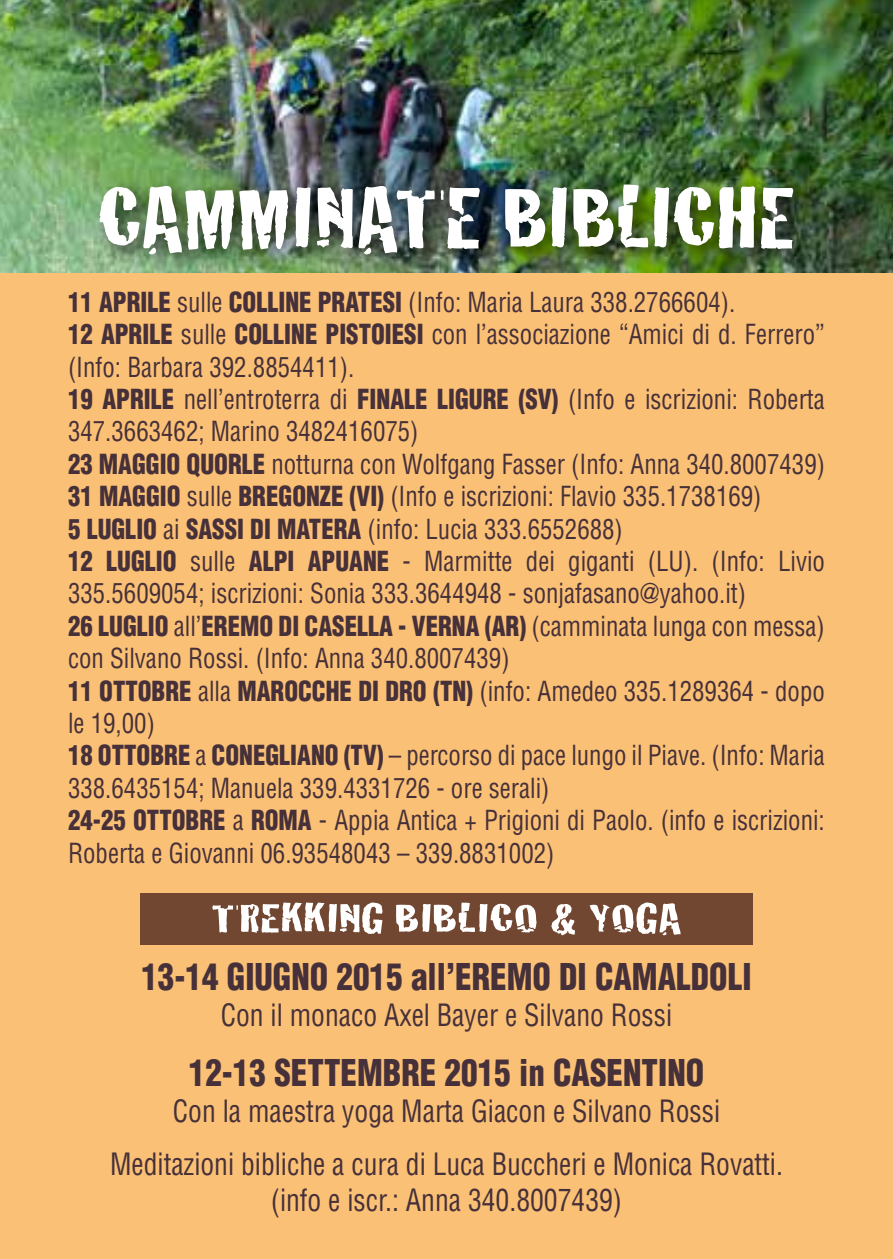
<style>
.page{position:relative;width:893px;height:1259px;background:#fac075}
.page>*{position:absolute;margin:0;border:0;box-sizing:border-box;transform-origin:0 0}
.t1{font:90px "Cracked";letter-spacing:-.01em;color:#fff;scale:1.2 1}
.t2{font:42px "Cracked";color:#fff;scale:1.4 1}
.t3{font:900 condensed 36px "Helvetica";color:#463039;scale:.92 1}
.t4{font:condensed 30px/53.1px "Helvetica";color:#463039;text-align:center;scale:.92 1}
.t5{font:condensed 27px/32.4px "Helvetica";color:#463039;scale:.92 1}
.s1{font-weight:900}
</style>
<div class="page">
<img style="left:0;top:0;width:893px;height:272px">
<div style="left:140px;top:893px;width:613px;height:51px;background:#724732"></div>
<div style="left:90px;top:175px;width:724px;height:101px;background:#000;opacity:.75"></div>
<h1 class="t1" style="left:97px;top:146px;width:584px">CAMMINATE BIBLICHE</h1>
<p class="t5" style="left:68px;top:285px;width:824px"><span class="s1">11 APRILE</span> sulle <span class="s1">COLLINE PRATESI</span> (Info: Maria Laura 338.2766604).<br><span class="s1">12 APRILE</span> sulle <span class="s1">COLLINE PISTOIESI</span> con l’associazione “Amici di d. Ferrero” (Info: Barbara 392.8854411).<br><span class="s1">19 APRILE</span> nell’entroterra di <span class="s1">FINALE LIGURE (SV)</span> (Info e iscrizioni: Roberta 347.3663462; Marino 3482416075)<br><span class="s1">23 MAGGIO QUORLE</span> notturna con Wolfgang Fasser (Info: Anna 340.8007439)<br><span class="s1">31 MAGGIO</span> sulle <span class="s1">BREGONZE (VI)</span> (Info e iscrizioni: Flavio 335.1738169)<br><span class="s1">5 LUGLIO</span> ai <span class="s1">SASSI DI MATERA</span> (info: Lucia 333.6552688)<br><span class="s1">12 LUGLIO</span> sulle <span class="s1">ALPI APUANE</span> - Marmitte dei giganti (LU). (Info: Livio 335.5609054; iscrizioni: Sonia 333.3644948 - sonjafasano@yahoo.it)<br><span class="s1">26 LUGLIO</span> all’<span class="s1">EREMO DI CASELLA - VERNA (AR)</span> (camminata lunga con messa) con Silvano Rossi. (Info: Anna 340.8007439)<br><span class="s1">11 OTTOBRE</span> alla <span class="s1">MAROCCHE DI DRO (TN)</span> (info: Amedeo 335.1289364 - dopo le 19,00)<br><span class="s1">18 OTTOBRE</span> a <span class="s1">CONEGLIANO (TV)</span> – percorso di pace lungo il Piave. (Info: Maria 338.6435154; Manuela 339.4331726 - ore serali)<br><span class="s1">24-25 OTTOBRE</span> a <span class="s1">ROMA</span> - Appia Antica + Prigioni di Paolo. (info e iscrizioni:<br>Roberta e Giovanni 06.93548043 – 339.8831002)</p>
<h2 class="t2" style="left:211px;top:884px;width:338px">TREKKING BIBLICO &amp; YOGA</h2>
<h3 class="t3" style="left:141px;top:954px;width:665px">13-14 GIUGNO 2015 all’EREMO DI CAMALDOLI</h3>
<p class="t4" style="left:221px;top:988px;width:492px">Con il monaco Axel Bayer e Silvano Rossi</p>
<h3 class="t3" style="left:189px;top:1050px;width:562px">12-13 SETTEMBRE 2015 in CASENTINO</h3>
<p class="t4" style="left:110px;top:1084px;width:733px">Con la maestra yoga Marta Giacon e Silvano Rossi<br>Meditazioni bibliche a cura di Luca Buccheri e Monica Rovatti.</p>
<p class="t4" style="left:271px;top:1173px;width:383px">(info e iscr.: Anna 340.8007439)</p>
</div>
